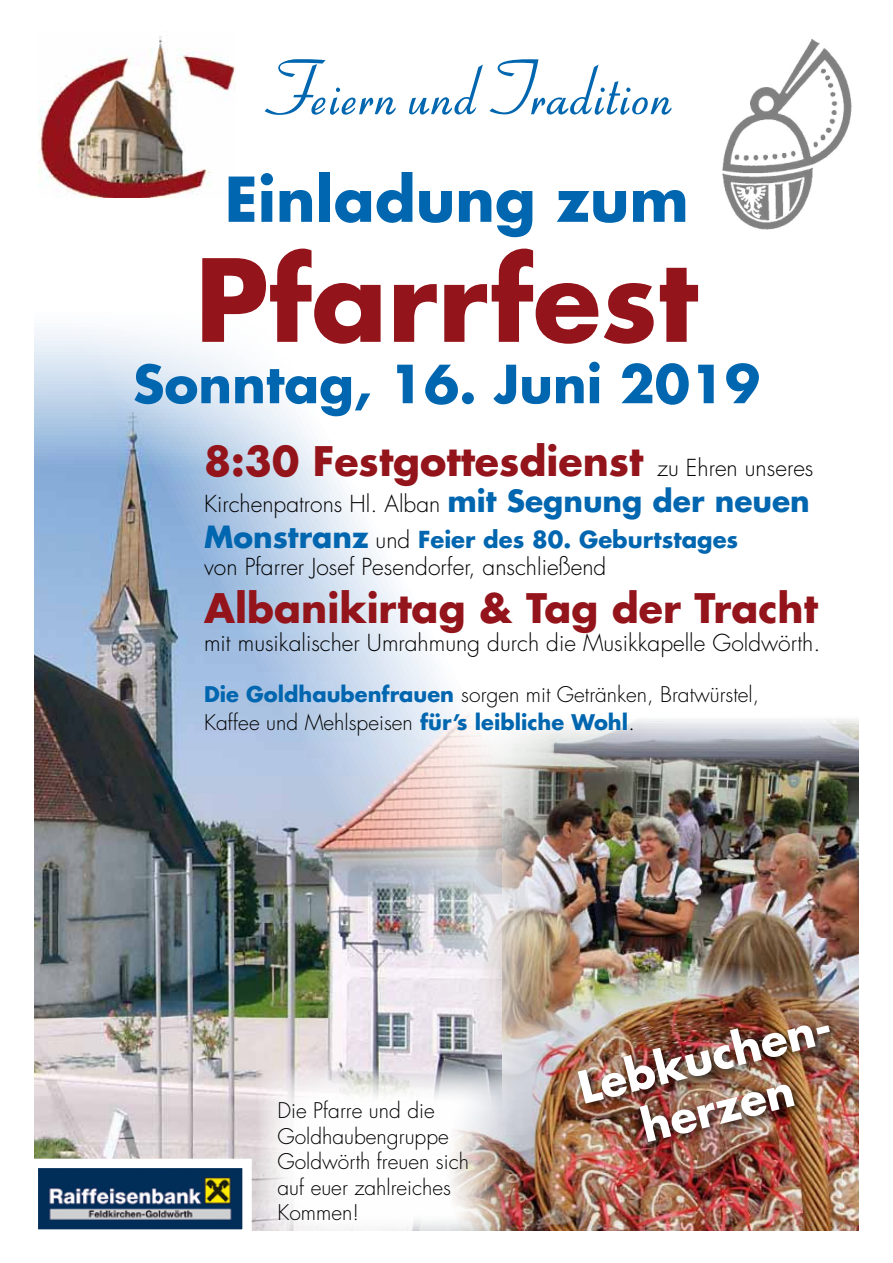
<style>
.page{position:relative;width:893px;height:1263px;background:#fff}
.page>*{position:absolute;margin:0;border:0;box-sizing:border-box;transform-origin:0 0}
.t1{font:700 111px "Futura";color:#94141b}
.t2{font:600 78.3px "Aspire";color:#0066af}
.t3{font:700 60px "Futura";color:#0066af}
.t4{font:700 51.15px "Futura";color:#0066af}
.t5{font:700 43.65px/52.3px "Futura";color:#fff;text-align:center}
.t6{font:700 39.6px "Futura";color:#94141b}
.t7{font:700 29.7px/35.7px "Futura";color:#0066af}
.t8{font:300 22.8px "Futura";color:#000}
.t9{font:300 21px/25.5px "Futura";color:#000}
.s1{font-weight:300;font-size:22.8px;color:#000}
.s2{font-size:22.8px}
.s3{font-weight:700;color:#0066af}
</style>
<div class="page">
<img style="left:502px;top:719px;width:357px;height:245px">
<img style="left:722px;top:39px;width:130px;height:191px">
<img style="left:34px;top:330px;width:468px;height:900px">
<img style="left:38px;top:36px;width:197px;height:161px">
<img style="left:39px;top:1169px;width:203px;height:60px">
<svg style="left:258px;top:1065px;width:282px;height:184px"></svg>
<img style="left:446px;top:964px;width:413px;height:266px">
<div style="left:573px;top:1020px;width:268px;height:132px;background:#000;opacity:.75"></div>
<h2 class="t2" style="left:277px;top:52px;width:407px">FeiernundTradition</h2>
<h3 class="t3" style="left:225px;top:158px;width:466px">Einladung zum</h3>
<h1 class="t1" style="left:195px;top:223px;width:504px">Pfarrfest</h1>
<h3 class="t4" style="left:133px;top:348px;width:629px">Sonntag, 16. Juni 2019</h3>
<h3 class="t6" style="left:204px;top:434px;width:611px">8:30 Festgottesdienst <span class="s1">zu Ehren unseres</span></h3>
<h3 class="t7" style="left:204px;top:482px;width:607px"><span class="s1">Kirchenpatrons Hl. Alban</span> mit Segnung der neuen<br>Monstranz <span class="s1">und</span> <span class="s2">Feier des 80. Geburtstages</span></h3>
<p class="t8" style="left:204px;top:552px;width:404px">von Pfarrer Josef Pesendorfer, anschließend</p>
<h3 class="t6" style="left:204px;top:580px;width:615px">Albanikirtag &amp; Tag der Tracht</h3>
<p class="t8" style="left:204px;top:628px;width:618px">mit musikalischer Umrahmung durch die Musikkapelle Goldwörth.</p>
<p class="t9" style="left:204px;top:680px;width:557px;line-height:28.5px"><span class="s3">Die Goldhaubenfrauen</span> sorgen mit Getränken, Bratwürstel,<br>Kaffee und Mehlspeisen <span class="s3">für’s leibliche Wohl</span><span class="s2">.</span></p>
<p class="t9" style="left:277px;top:1098px;width:193px">Die Pfarre und die<br>Goldhaubengruppe<br>Goldwörth freuen sich auf euer zahlreiches<br>Kommen!</p>
<h3 class="t5" style="left:572px;top:1062px;width:266px;rotate:-14deg">Lebkuchen&shy;herzen</h3>
</div>
